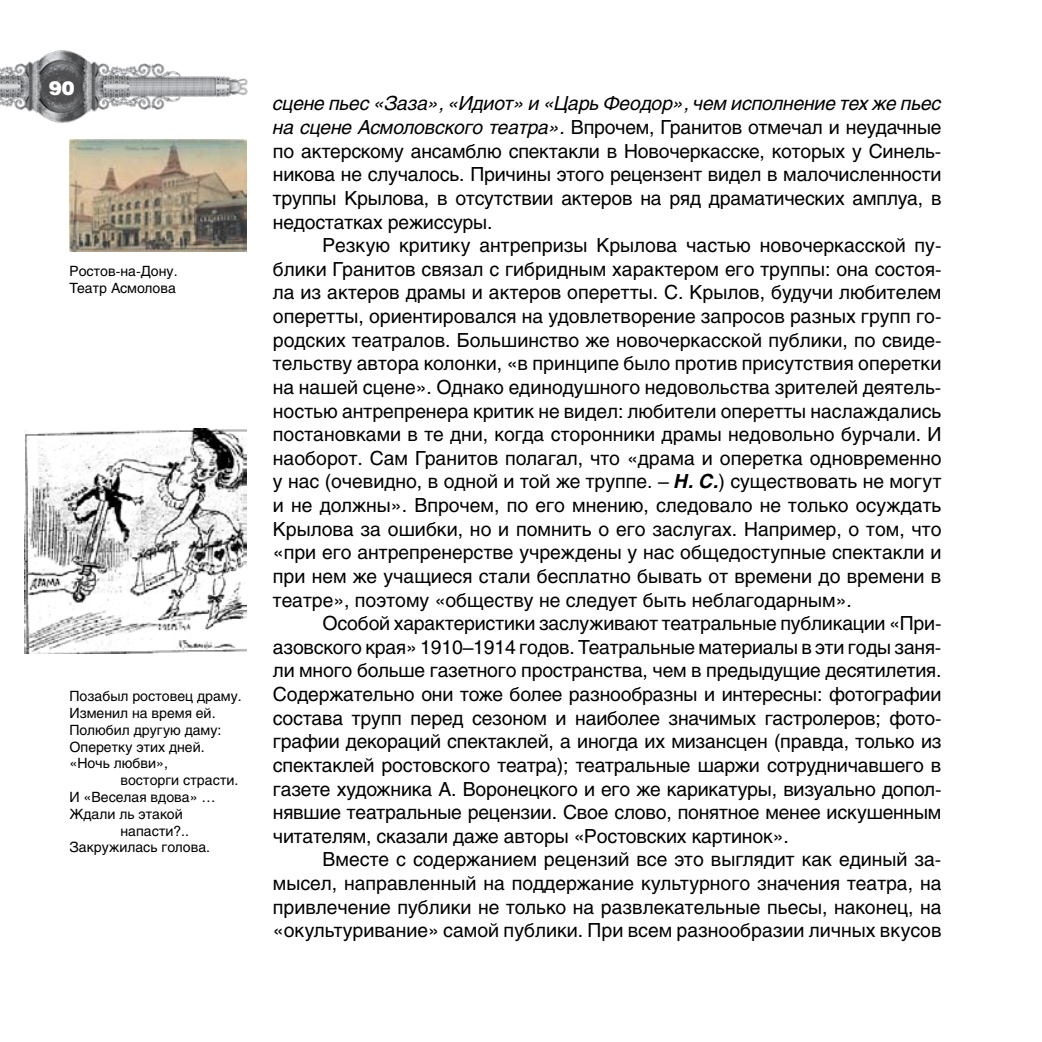
<style>
.page{position:relative;width:1042px;height:1042px;background:#fff}
.page>*{position:absolute;margin:0;border:0;box-sizing:border-box;transform-origin:0 0}
.t1{font:19.25px/23.6px "Helios";color:#000;text-align:justify}
.t2{font:900 19.25px "Helios";color:#fff}
.t3{font:14px/16.8px "Helios";color:#000}
.s1{font-style:italic}
.s2{font-weight:700;font-style:italic}
</style>
<div class="page">
<img style="left:0;top:50px;width:248px;height:73px">
<img style="left:69px;top:139px;width:178px;height:112px">
<img style="left:25px;top:428px;width:222px;height:226px">
<p class="t2" style="left:49px;top:77px;width:27px">90</p>
<p class="t3" style="left:69px;top:262px;width:110px">Ростов-на-Дону.<br>Театр Асмолова</p>
<p class="t3" style="left:69px;top:688px;width:174px">Позабыл ростовец драму.<br>Изменил на время ей.<br>Полюбил другую даму:<br>Оперетку этих дней. «Ночь любви»,</p>
<p class="t3" style="left:120px;top:772px;width:119px">восторги страсти.</p>
<p class="t3" style="left:69px;top:788px;width:148px">И «Веселая вдова» …</p>
<p class="t3" style="left:69px;top:805px;width:115px">Ждали ль этакой</p>
<p class="t3" style="left:120px;top:822px;width:70px">напасти?..</p>
<p class="t3" style="left:69px;top:839px;width:142px">Закружилась голова.</p>
<p class="t1" style="left:273px;top:92px;width:670px"><span class="s1">сцене пьес «Заза», «Идиот» и «Царь Феодор», чем исполнение тех же пьес на сцене Асмоловского театра».</span> Впрочем, Гранитов отмечал и неудачные по актерскому ансамблю спектакли в Новочеркасске, которых у Синель&shy;никова не случалось. Причины этого рецензент видел в малочисленности труппы Крылова, в отсутствии актеров на ряд драматических амплуа, в недостатках режиссуры.</p>
<p class="t1" style="left:273px;top:233px;width:670px;text-align:left;text-indent:50px">Резкую критику антрепризы Крылова частью новочеркасской пу&shy;блики Гранитов связал с гибридным характером его труппы: она состоя&shy;ла из актеров драмы и актеров оперетты. С. Крылов, будучи любителем оперетты, ориентировался на удовлетворение запросов разных групп го&shy;родских театралов. Большинство же новочеркасской публики, по свиде&shy;тельству автора колонки, «в принципе было против присутствия оперетки на нашей сцене». Однако единодушного недовольства зрителей деятель&shy;ностью антрепренера критик не видел: любители оперетты наслаждались постановками в те дни, когда сторонники драмы недовольно бурчали. И наоборот. Сам Гранитов полагал, что «драма и оперетка одновременно у нас (очевидно, в одной и той же труппе. – <span class="s2">Н. С.</span>) существовать не могут и не должны». Впрочем, по его мнению, следовало не только осуждать Крылова за ошибки, но и помнить о его заслугах. Например, о том, что «при его антрепренерстве учреждены у нас общедоступные спектакли и при нем же учащиеся стали бесплатно бывать от времени до времени в театре», поэтому «обществу не следует быть неблагодарным».</p>
<p class="t1" style="left:273px;top:611px;width:670px;text-indent:50px">Особой характеристики заслуживают театральные публикации «При&shy;азовского края» 1910–1914 годов. Театральные материалы в эти годы заня&shy;ли много больше газетного пространства, чем в предыдущие десятилетия.<br>Содержательно они тоже более разнообразны и интересны: фотографии состава трупп перед сезоном и наиболее значимых гастролеров; фото&shy;графии декораций спектаклей, а иногда их мизансцен (правда, только из спектаклей ростовского театра); театральные шаржи сотрудничавшего в газете художника А. Воронецкого и его же карикатуры, визуально допол&shy;нявшие театральные рецензии. Свое слово, понятное менее искушенным читателям, сказали даже авторы «Ростовских картинок».</p>
<p class="t1" style="left:273px;top:847px;width:670px;text-indent:50px">Вместе с содержанием рецензий все это выглядит как единый за&shy;мысел, направленный на поддержание культурного значения театра, на привлечение публики не только на развлекательные пьесы, наконец, на «окультуривание» самой публики. При всем разнообразии личных вкусов</p>
</div>
